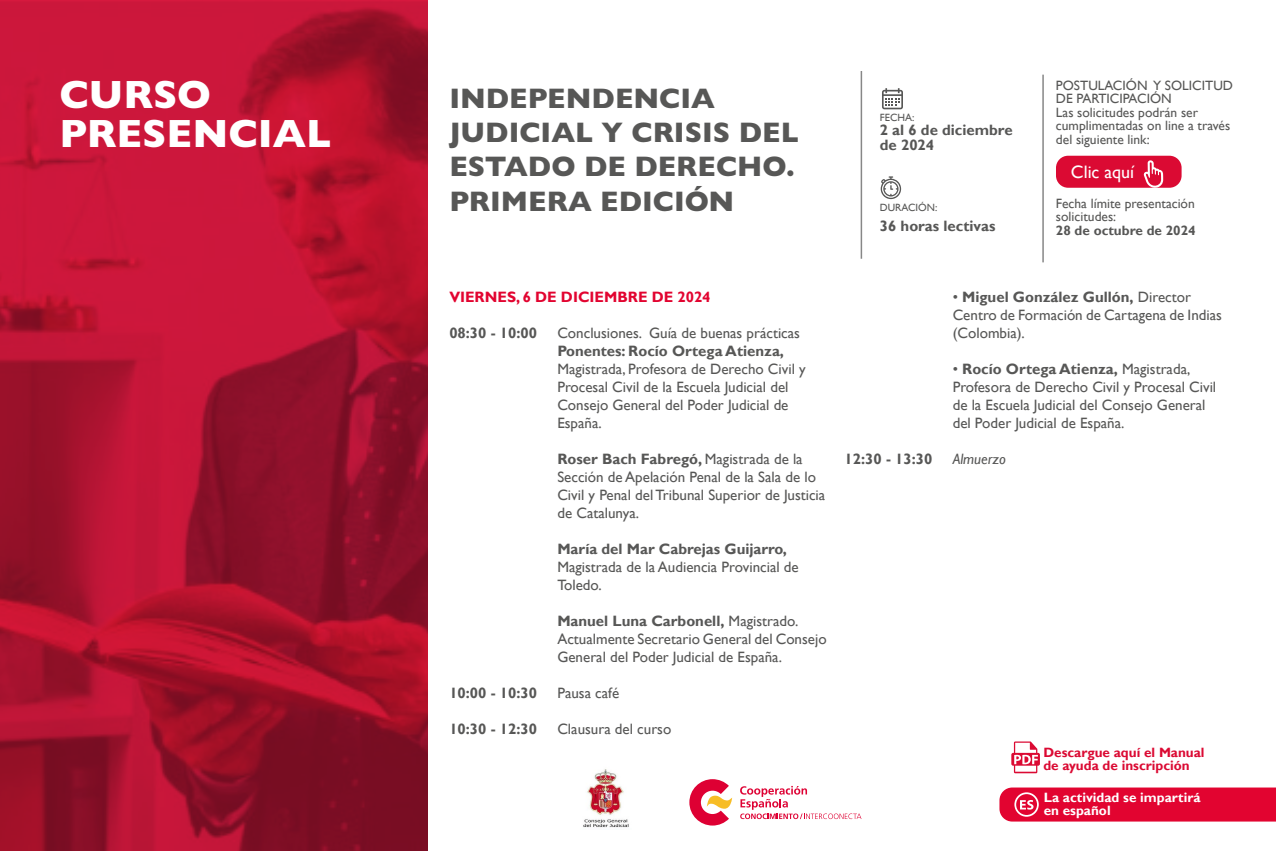
<style>
.page{position:relative;width:1276px;height:851px;background:#fff}
.page>*{position:absolute;margin:0;border:0;box-sizing:border-box;transform-origin:0 0}
.t1{font:800 39.75px/39px "Gill Sans";color:#fff}
.t2{font:800 28.5px/34.3px "Gill Sans";color:#575756}
.t3{font:18px "Gill Sans";color:#fff}
.t4{font:15px/18px "Gill Sans";color:#575756}
.t5{font:700 15px/15px "Gill Sans";color:#575756}
.t6{font:700 15px "Gill Sans";color:#e20430}
.t7{font:italic 15px "Gill Sans";color:#575756}
.t8{font:13.5px/13.5px "Gill Sans";color:#575756}
.t9{font:700 13.5px/13.5px "Gill Sans";color:#db0a33}
.t10{font:700 13.5px/13.5px "Gill Sans";color:#fff}
.t11{font:700 13.5px "Gill Sans";color:#575756}
.t12{font:10.5px "Gill Sans";color:#575756}
.s1{font-weight:700}
</style>
<div class="page">
<img style="left:0;top:0;width:427px;height:850px">
<svg style="left:999px;top:787px;width:277px;height:34px;background:#e30f39"></svg>
<hr style="left:860px;top:71px;width:2px;height:188px;background:#878787">
<hr style="left:1042px;top:75px;width:1px;height:187px;background:#878787">
<svg style="left:880px;top:176px;width:21px;height:23px"></svg>
<svg style="left:882px;top:88px;width:21px;height:21px"></svg>
<svg style="left:1011px;top:741px;width:29px;height:32px"></svg>
<div style="left:1056px;top:156px;width:125px;height:32px;background:#db0a33;border-radius:12px"></div>
<svg style="left:1143px;top:160px;width:20px;height:28px"></svg>
<svg style="left:740px;top:785px;width:121px;height:34px"></svg>
<svg style="left:689px;top:779px;width:43px;height:46px"></svg>
<img style="left:583px;top:769px;width:46px;height:59px">
<h1 class="t1" style="left:59px;top:74px;width:273px">CURSO<br>PRESENCIAL</h1>
<h2 class="t2" style="left:449px;top:81px;width:351px">INDEPENDENCIA<br>JUDICIAL Y CRISIS DEL<br>ESTADO DE DERECHO.<br>PRIMERA EDICIÓN</h2>
<p class="t12" style="left:880px;top:111px;width:36px">FECHA:</p>
<p class="t5" style="left:880px;top:123px;width:134px">2 al 6 de diciembre de 2024</p>
<p class="t12" style="left:880px;top:201px;width:59px">DURACIÓN:</p>
<p class="t5" style="left:880px;top:218px;width:117px">36 horas lectivas</p>
<p class="t8" style="left:1056px;top:79px;width:178px">POSTULACIÓN Y SOLICITUD<br>DE PARTICIPACIÓN<br>Las solicitudes podrán ser cumplimentadas on line a través del siguiente link:</p>
<p class="t3" style="left:1071px;top:162px;width:65px">Clic aquí</p>
<p class="t8" style="left:1056px;top:197px;width:140px">Fecha límite presentación solicitudes:</p>
<p class="t11" style="left:1056px;top:222px;width:141px">28 de octubre de 2024</p>
<p class="t6" style="left:449px;top:288px;width:263px">VIERNES, 6 DE DICIEMBRE DE 2024</p>
<p class="t5" style="left:449px;top:326px;width:89px">08:30 - 10:00</p>
<p class="t4" style="left:557px;top:324px;width:244px">Conclusiones. Guía de buenas prácticas</p>
<p class="t5" style="left:557px;top:344px;width:228px">Ponentes: Rocío Ortega Atienza,</p>
<p class="t4" style="left:557px;top:360px;width:250px">Magistrada, Profesora de Derecho Civil y<br>Procesal Civil de la Escuela Judicial del<br>Consejo General del Poder Judicial de<br>España.</p>
<p class="t4" style="left:557px;top:450px;width:269px"><span class="s1">Roser Bach Fabregó,</span> Magistrada de la Sección de Apelación Penal de la Sala de lo Civil y Penal del Tribunal Superior de Justicia de Catalunya.</p>
<p class="t5" style="left:557px;top:542px;width:231px">María del Mar Cabrejas Guijarro,</p>
<p class="t4" style="left:557px;top:558px;width:243px">Magistrada de la Audiencia Provincial de<br>Toledo.</p>
<p class="t4" style="left:557px;top:612px;width:271px"><span class="s1">Manuel Luna Carbonell,</span> Magistrado.<br>Actualmente Secretario General del Consejo<br>General del Poder Judicial de España.</p>
<p class="t5" style="left:449px;top:686px;width:89px">10:00 - 10:30</p>
<p class="t4" style="left:557px;top:684px;width:63px">Pausa café</p>
<p class="t5" style="left:449px;top:722px;width:89px">10:30 - 12:30</p>
<p class="t4" style="left:557px;top:720px;width:115px">Clausura del curso</p>
<p class="t4" style="left:952px;top:288px;width:271px">• <span class="s1">Miguel González Gullón,</span> Director<br>Centro de Formación de Cartagena de Indias (Colombia).</p>
<p class="t4" style="left:952px;top:360px;width:265px">• <span class="s1">Rocío Ortega Atienza,</span> Magistrada, Profesora de Derecho Civil y Procesal Civil de la Escuela Judicial del Consejo General del Poder Judicial de España.</p>
<p class="t5" style="left:844px;top:452px;width:89px">12:30 - 13:30</p>
<p class="t7" style="left:952px;top:450px;width:55px">Almuerzo</p>
<p class="t9" style="left:1043px;top:745px;width:163px">Descargue aquí el Manual de ayuda de inscripción</p>
<p class="t10" style="left:1043px;top:790px;width:158px">La actividad se impartirá en español</p>
</div>
